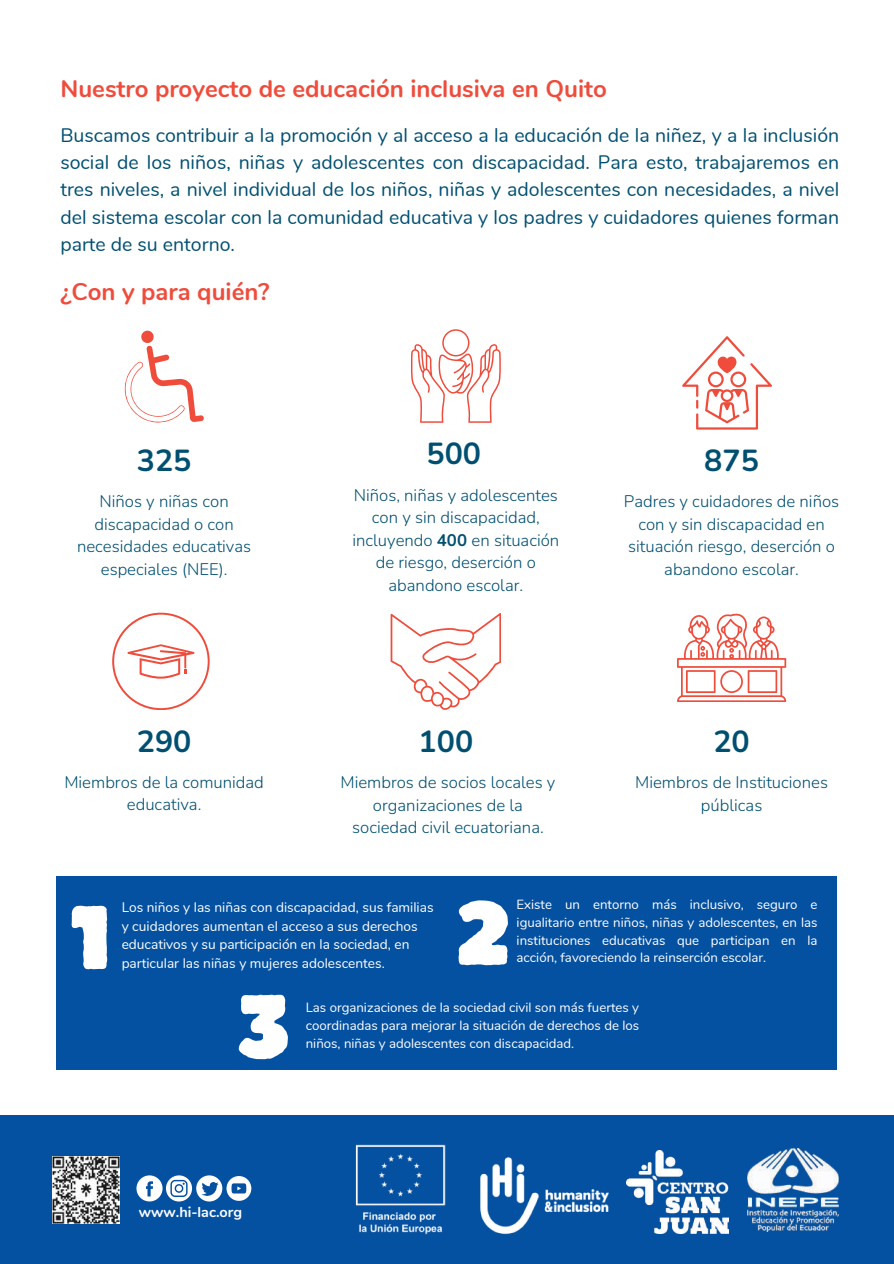
<style>
.page{position:relative;width:894px;height:1264px;background:#fff}
.page>*{position:absolute;margin:0;border:0;box-sizing:border-box;transform-origin:0 0}
.t1{font:90px "Boulder";color:#fff}
.t2{font:700 30.3px "Nunito";color:#004f71}
.t3{font:700 24px "Nunito";color:#ef4c3c}
.t4{font:19.5px/27px "Nunito";color:#004f71;text-align:justify}
.t5{font:300 16.8px/22.5px "Nunito";color:#004f71;text-align:center}
.t6{font:700 14.4px "Nunito";color:#fff}
.t7{font:13.65px/18.5px "Nunito";color:#fff}
.t8{font:13.2px/17.9px "Nunito";color:#fff;text-align:justify}
.s1{font-weight:700}
</style>
<div class="page">
<div style="left:0;top:1114px;width:893px;height:149px;background:#0551a1"></div>
<img style="left:52px;top:1156px;width:68px;height:67px">
<svg style="left:136px;top:1175px;width:115px;height:26px"></svg>
<svg style="left:124px;top:330px;width:80px;height:92px"></svg>
<svg style="left:411px;top:329px;width:90px;height:93px"></svg>
<svg style="left:682px;top:336px;width:89px;height:93px"></svg>
<svg style="left:390px;top:613px;width:111px;height:97px"></svg>
<svg style="left:112px;top:612px;width:97px;height:98px"></svg>
<svg style="left:677px;top:613px;width:109px;height:88px"></svg>
<img style="left:747px;top:1148px;width:91px;height:83px">
<img style="left:480px;top:1157px;width:128px;height:78px">
<img style="left:355px;top:1144px;width:91px;height:91px">
<img style="left:626px;top:1150px;width:101px;height:83px">
<div style="left:56px;top:875px;width:780px;height:194px;background:#0551a1"></div>
<h3 class="t3" style="left:60px;top:72px;width:547px">Nuestro proyecto de educación inclusiva en Quito</h3>
<p class="t4" style="left:60px;top:122px;width:780px">Buscamos contribuir a la promoción y al acceso a la educación de la niñez, y a la inclusión social de los niños, niñas y adolescentes con discapacidad. Para esto, trabajaremos en tres niveles, a nivel individual de los niños, niñas y adolescentes con necesidades, a nivel del sistema escolar con la comunidad educativa y los padres y cuidadores quienes forman parte de su entorno.</p>
<h3 class="t3" style="left:60px;top:276px;width:210px">¿Con y para quién?</h3>
<h2 class="t2" style="left:137px;top:440px;width:56px">325</h2>
<p class="t5" style="left:77px;top:490px;width:176px">Niños y niñas con discapacidad o con necesidades educativas especiales (NEE).</p>
<h2 class="t2" style="left:137px;top:721px;width:56px">290</h2>
<p class="t5" style="left:64px;top:771px;width:201px">Miembros de la comunidad educativa.</p>
<h2 class="t2" style="left:426px;top:434px;width:56px">500</h2>
<p class="t5" style="left:352px;top:484px;width:208px">Niños, niñas y adolescentes con y sin discapacidad, incluyendo <span class="s1">400</span> en situación de riesgo, deserción o abandono escolar.</p>
<h2 class="t2" style="left:418px;top:721px;width:56px">100</h2>
<p class="t5" style="left:340px;top:771px;width:216px">Miembros de socios locales y organizaciones de la sociedad civil ecuatoriana.</p>
<h2 class="t2" style="left:704px;top:440px;width:56px">875</h2>
<p class="t5" style="left:623px;top:490px;width:217px">Padres y cuidadores de niños con y sin discapacidad en situación riesgo, deserción o abandono escolar.</p>
<h2 class="t2" style="left:713px;top:721px;width:38px">20</h2>
<p class="t5" style="left:635px;top:771px;width:194px">Miembros de Instituciones públicas</p>
<p class="t7" style="left:122px;top:898px;width:313px">Los niños y las niñas con discapacidad, sus familias y cuidadores aumentan el acceso a sus derechos educativos y su participación en la sociedad, en particular las niñas y mujeres adolescentes.</p>
<p class="t8" style="left:516px;top:895px;width:302px">Existe un entorno más inclusivo, seguro e igualitario entre niños, niñas y adolescentes, en las instituciones educativas que participan en la acción, favoreciendo la reinserción escolar.</p>
<p class="t8" style="left:306px;top:998px;width:335px">Las organizaciones de la sociedad civil son más fuertes y coordinadas para mejorar la situación de derechos de los niños, niñas y adolescentes con discapacidad.</p>
<h1 class="t1" style="left:68px;top:879px;width:44px">1</h1>
<h1 class="t1" style="left:455px;top:874px;width:59px">2</h1>
<h1 class="t1" style="left:235px;top:968px;width:59px">3</h1>
<p class="t6" style="left:139px;top:1202px;width:105px">www.hi-lac.org</p>
</div>
